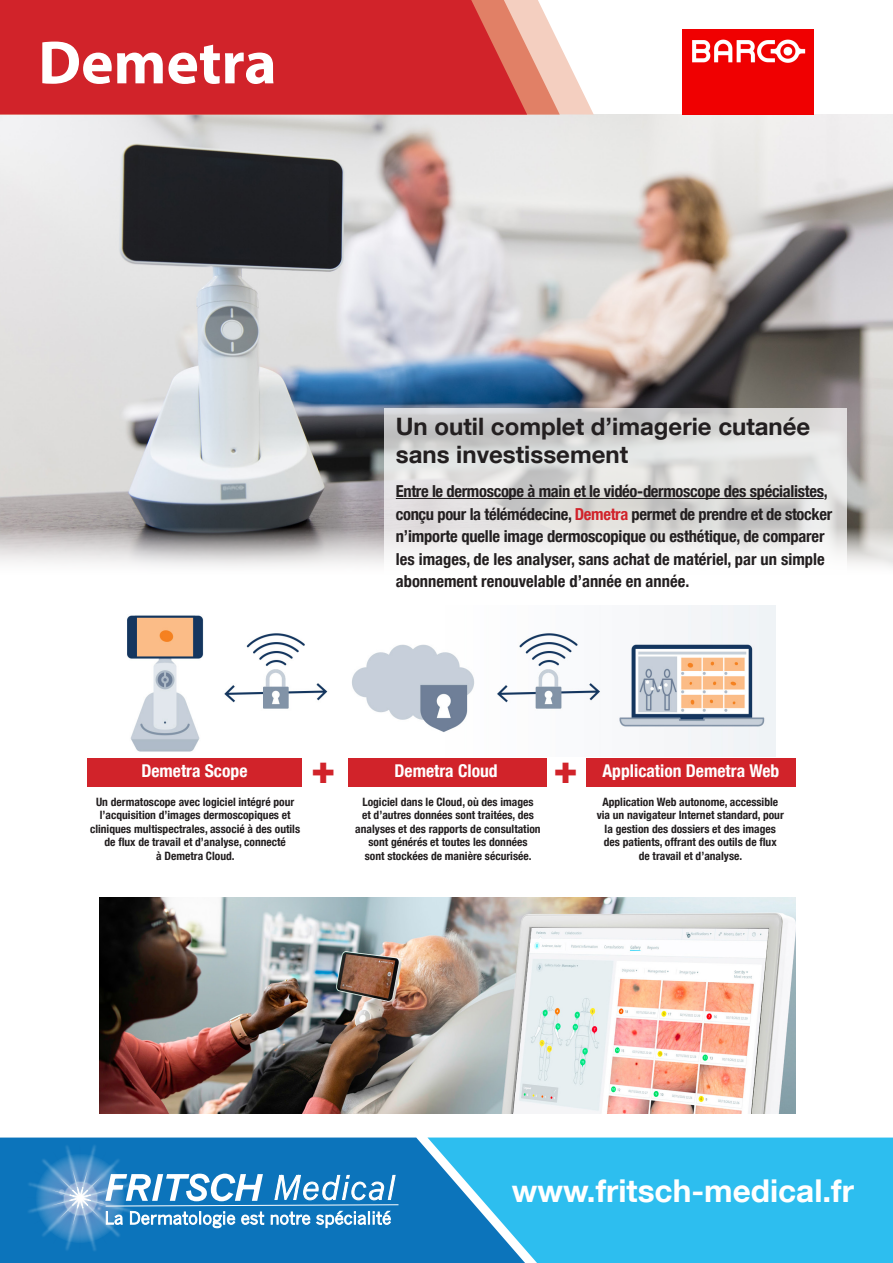
<style>
.page{position:relative;width:893px;height:1263px;background:#fff}
.page>*{position:absolute;margin:0;border:0;box-sizing:border-box;transform-origin:0 0}
.t1{font:700 61.5px "Myriad Pro";color:#fff}
.t2{font:800 40.65px "Helvetica Neue LT Com";color:#d1232a}
.t3{font:700 31.5px "Helvetica Neue LT Com";color:#fff}
.t4{font:700 24px "Helvetica Neue LT Com";color:#231f20}
.t5{font:700 condensed 17.55px "Helvetica Neue LT Com";color:#fff}
.t6{font:700 condensed 16.5px/22.5px "Helvetica Neue LT Com";letter-spacing:-.01em;color:#231f20}
.t7{font:700 condensed 11.55px/13.5px "Helvetica Neue LT Com";color:#231f20;text-align:center}
.s1{color:#d1232a}
</style>
<div class="page">
<img style="left:0;top:114px;width:893px;height:453px">
<div style="left:525px;top:1137px;width:368px;height:126px;background:#2dbeef"></div>
<svg style="left:0;top:1137px;width:525px;height:126px;background:#258fcc"></svg>
<svg style="left:384px;top:408px;width:462px;height:159px;background:#dedddd"></svg>
<svg style="left:560px;top:46px;width:34px;height:69px"></svg>
<svg style="left:527px;top:0;width:33px;height:115px;background:#efbeae"></svg>
<div style="left:0;top:0;width:527px;height:115px;background:#d1232a"></div>
<div style="left:10px;top:1140px;width:154px;height:119px;background:#0c74bb"></div>
<svg style="left:26px;top:1144px;width:373px;height:107px;background:#348ac5"></svg>
<img style="left:100px;top:898px;width:695px;height:216px">
<img style="left:127px;top:605px;width:648px;height:152px">
<div style="left:87px;top:758px;width:214px;height:29px;background:#d1232a"></div>
<div style="left:348px;top:758px;width:199px;height:29px;background:#d1232a"></div>
<div style="left:586px;top:758px;width:209px;height:29px;background:#d1232a"></div>
<img style="left:683px;top:30px;width:130px;height:84px">
<hr style="left:396px;top:498px;width:428px;height:1px;background:#231f20">
<p class="t1" style="left:38px;top:23px;width:240px">Demetra</p>
<p class="t4" style="left:396px;top:411px;width:416px">Un outil complet d’imagerie cutanée</p>
<p class="t4" style="left:396px;top:440px;width:234px">sans investissement</p>
<p class="t6" style="left:396px;top:480px;width:438px">Entre le dermoscope à main et le vidéo-dermoscope des spécialistes, conçu pour la télémédecine, <span class="s1">Demetra</span> permet de prendre et de stocker n’importe quelle image dermoscopique ou esthétique, de comparer les images, de les analyser, sans achat de matériel, par un simple abonnement renouvelable d’année en année.</p>
<p class="t5" style="left:141px;top:760px;width:108px">Demetra Scope</p>
<p class="t2" style="left:311px;top:744px;width:26px">+</p>
<p class="t5" style="left:394px;top:760px;width:105px">Demetra Cloud</p>
<p class="t2" style="left:554px;top:744px;width:26px">+</p>
<p class="t5" style="left:602px;top:760px;width:178px">Application Demetra Web</p>
<p class="t7" style="left:90px;top:795px;width:211px">Un dermatoscope avec logiciel intégré pour l’acquisition d’images dermoscopiques et cliniques multispectrales, associé à des outils de flux de travail et d’analyse, connecté<br>à Demetra Cloud.</p>
<p class="t7" style="left:362px;top:795px;width:173px">Logiciel dans le Cloud, où des images</p>
<p class="t7" style="left:362px;top:808px;width:173px">et d’autres données sont traitées, des</p>
<p class="t7" style="left:355px;top:822px;width:187px">analyses et des rapports de consultation</p>
<p class="t7" style="left:368px;top:835px;width:161px">sont générés et toutes les données</p>
<p class="t7" style="left:365px;top:849px;width:168px">sont stockées de manière sécurisée.</p>
<p class="t7" style="left:602px;top:795px;width:177px">Application Web autonome, accessible</p>
<p class="t7" style="left:597px;top:808px;width:189px">via un navigateur Internet standard, pour</p>
<p class="t7" style="left:605px;top:822px;width:173px">la gestion des dossiers et des images</p>
<p class="t7" style="left:604px;top:835px;width:174px">des patients, offrant des outils de flux</p>
<p class="t7" style="left:639px;top:849px;width:105px">de travail et d’analyse.</p>
<p class="t3" style="left:512px;top:1171px;width:344px">www.fritsch-medical.fr</p>
</div>
